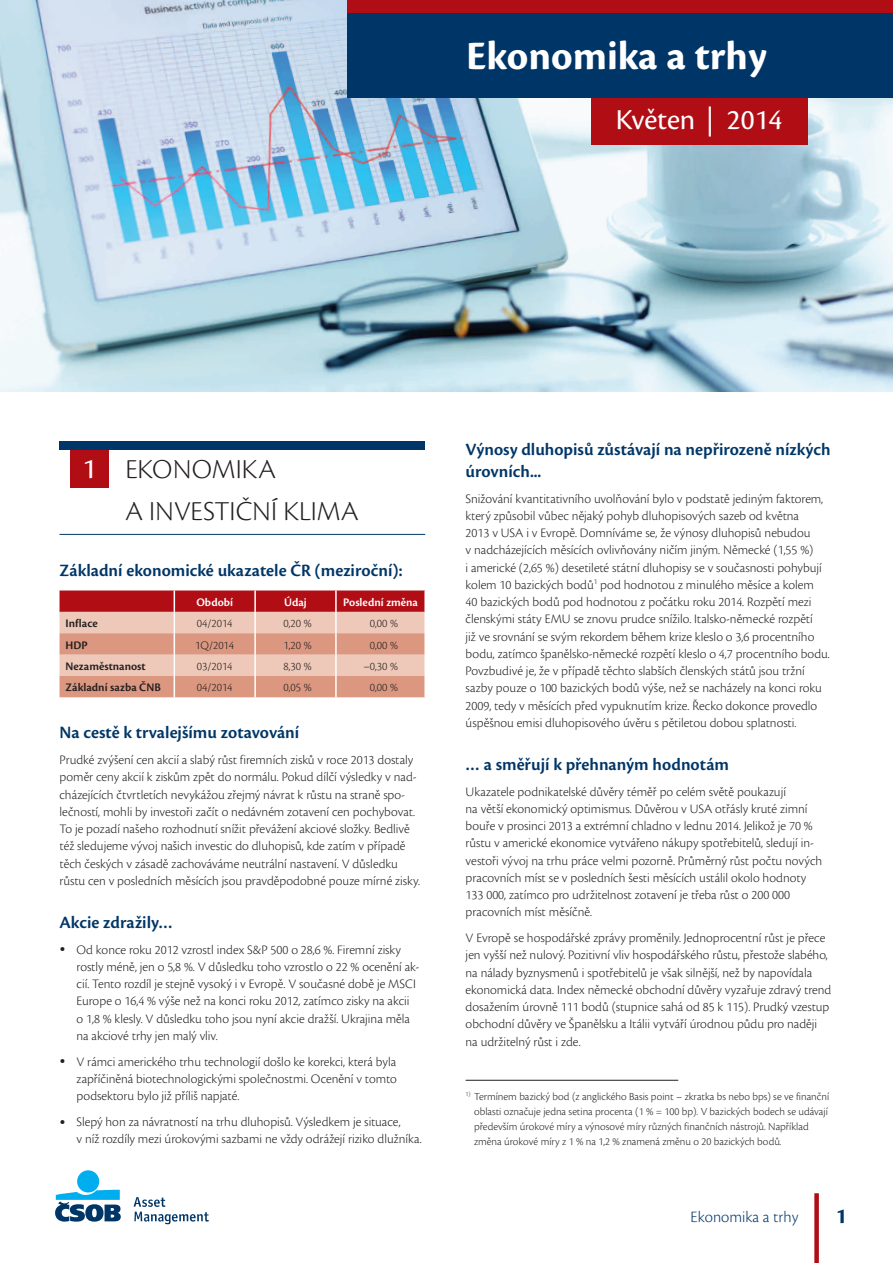
<style>
.page{position:relative;width:893px;height:1263px;background:#fff}
.page>*{position:absolute;margin:0;border:0;box-sizing:border-box;transform-origin:0 0}
.t1{font:700 42px "Cronos Pro";color:#fff}
.hlavni_nadpis{font:30px "Cronos Pro";letter-spacing:-.005em;color:#fff}
.hlavni_nadpis-2{font:300 28.5px "Cronos Pro";color:#231f20}
.t2{font:700 22.5px "Cronos Pro";color:#003667}
.nadpis{font:600 18px/21.6px "Cronos Pro";color:#003667}
.t3{font:300 16.5px "Cronos Pro";color:#003667}
.normal_text{font:300 13.5px/17.2px "Cronos Pro";color:#231f20}
.normal_text-2{font:300 12px "Cronos Pro";color:#231f20}
.normal_text-3{font:600 12px "Cronos Pro";color:#231f20}
.normal_text-4{font:600 12px "Cronos Pro";color:#fff}
.poznamka{font:300 11.25px/15px "Cronos Pro";color:#231f20}
</style>
<div class="page">
<div style="left:77px;top:1170px;width:22px;height:22px;background:#00aeef;border-radius:50%"></div>
<svg style="left:55px;top:1190px;width:66px;height:31px"></svg>
<svg style="left:134px;top:1197px;width:75px;height:27px"></svg>
<div style="left:814px;top:1193px;width:5px;height:70px;background:#b00d15"></div>
<img style="left:0;top:0;width:893px;height:391px">
<div style="left:591px;top:71px;width:217px;height:74px;background:#b00d15"></div>
<svg style="left:60px;top:590px;width:365px;height:107px;background:#db9183"></svg>
<hr style="left:254px;top:676px;width:2px;height:21px;background:#fff">
<hr style="left:335px;top:676px;width:2px;height:21px;background:#fff">
<hr style="left:424px;top:676px;width:2px;height:21px;background:#fff">
<div style="left:70px;top:450px;width:38px;height:38px;background:#b00d15"></div>
<div style="left:60px;top:441px;width:365px;height:9px;background:#003667"></div>
<div style="left:348px;top:0;width:545px;height:98px;background:#003667"></div>
<div style="left:348px;top:0;width:545px;height:13px;background:#b00d15"></div>
<hr style="left:60px;top:534px;width:365px;height:1px;background:#003667">
<hr style="left:466px;top:1080px;width:212px;height:1px;background:#231f20">
<p class="t1" style="left:466px;top:31px;width:302px">Ekonomika a trhy</p>
<p class="hlavni_nadpis" style="left:616px;top:103px;width:168px">Květen | 2014</p>
<p class="hlavni_nadpis" style="left:82px;top:452px;width:15px">1</p>
<p class="hlavni_nadpis-2" style="left:125px;top:452px;width:152px">EKONOMIKA</p>
<p class="hlavni_nadpis-2" style="left:125px;top:495px;width:235px">A INVESTIČNÍ KLIMA</p>
<p class="nadpis" style="left:60px;top:560px;width:345px">Základní ekonomické ukazatele ČR (meziroční):</p>
<p class="normal_text-4" style="left:196px;top:595px;width:38px">Období</p>
<p class="normal_text-4" style="left:284px;top:595px;width:24px">Údaj</p>
<p class="normal_text-4" style="left:343px;top:595px;width:76px">Poslední změna</p>
<p class="normal_text-3" style="left:66px;top:617px;width:34px">Inflace</p>
<p class="normal_text-2" style="left:197px;top:617px;width:37px">04/2014</p>
<p class="normal_text-2" style="left:284px;top:617px;width:30px">0,20 %</p>
<p class="normal_text-2" style="left:370px;top:617px;width:30px">0,00 %</p>
<p class="normal_text-3" style="left:66px;top:638px;width:24px">HDP</p>
<p class="normal_text-2" style="left:195px;top:638px;width:40px">1Q/2014</p>
<p class="normal_text-2" style="left:284px;top:638px;width:30px">1,20 %</p>
<p class="normal_text-2" style="left:370px;top:638px;width:30px">0,00 %</p>
<p class="normal_text-3" style="left:66px;top:659px;width:82px">Nezaměstnanost</p>
<p class="normal_text-2" style="left:197px;top:659px;width:37px">03/2014</p>
<p class="normal_text-2" style="left:284px;top:659px;width:30px">8,30 %</p>
<p class="normal_text-2" style="left:363px;top:659px;width:36px">–0,30 %</p>
<p class="normal_text-3" style="left:66px;top:681px;width:97px">Základní sazba ČNB</p>
<p class="normal_text-2" style="left:197px;top:681px;width:37px">04/2014</p>
<p class="normal_text-2" style="left:284px;top:681px;width:30px">0,05 %</p>
<p class="normal_text-2" style="left:370px;top:681px;width:30px">0,00 %</p>
<p class="nadpis" style="left:60px;top:722px;width:241px">Na cestě k trvalejšímu zotavování</p>
<p class="normal_text" style="left:60px;top:751px;width:362px">Prudké zvýšení cen akcií a slabý růst firemních zisků v roce 2013 dostaly poměr ceny akcií k ziskům zpět do normálu. Pokud dílčí výsledky v nad&shy;cházejících čtvrtletích nevykážou zřejmý návrat k růstu na straně spo&shy;lečností, mohli by investoři začít o nedávném zotavení cen pochybovat.<br>To je pozadí našeho rozhodnutí snížit převážení akciové složky. Bedlivě též sledujeme vývoj našich investic do dluhopisů, kde zatím v případě těch českých v zásadě zachováváme neutrální nastavení. V důsledku růstu cen v posledních měsících jsou pravděpodobné pouze mírné zisky.</p>
<p class="nadpis" style="left:60px;top:912px;width:115px">Akcie zdražily…</p>
<p class="normal_text" style="left:77px;top:941px;width:344px;text-indent:-17px">• Od konce roku 2012 vzrostl index S&amp;P 500 o 28,6 %. Firemní zisky rostly méně, jen o 5,8 %. V důsledku toho vzrostlo o 22 % ocenění ak&shy;cií. Tento rozdíl je stejně vysoký i v Evropě. V současné době je MSCI Europe o 16,4 % výše než na konci roku 2012, zatímco zisky na akcii o 1,8 % klesly. V důsledku toho jsou nyní akcie dražší. Ukrajina měla na akciové trhy jen malý vliv.</p>
<p class="normal_text" style="left:77px;top:1053px;width:322px;text-align:justify;text-indent:-17px">• V rámci amerického trhu technologií došlo ke korekci, která byla zapříčiněná biotechnologickými společnostmi. Ocenění v tomto podsektoru bylo již příliš napjaté.</p>
<p class="normal_text" style="left:77px;top:1113px;width:347px;text-indent:-17px">• Slepý hon za návratností na trhu dluhopisů. Výsledkem je situace,<br>v níž rozdíly mezi úrokovými sazbami ne vždy odrážejí riziko dlužníka.</p>
<p class="nadpis" style="left:466px;top:439px;width:366px">Výnosy dluhopisů zůstávají na nepřirozeně nízkých úrovních...</p>
<p class="normal_text" style="left:466px;top:490px;width:366px">Snižování kvantitativního uvolňování bylo v podstatě jediným faktorem, který způsobil vůbec nějaký pohyb dluhopisových sazeb od května<br>2013 v USA i v Evropě. Domníváme se, že výnosy dluhopisů nebudou<br>v nadcházejících měsících ovlivňovány ničím jiným. Německé (1,55 %)<br>i americké (2,65 %) desetileté státní dluhopisy se v současnosti pohybují kolem 10 bazických bodů<sup>1</sup> pod hodnotou z minulého měsíce a kolem<br>40 bazických bodů pod hodnotou z počátku roku 2014. Rozpětí mezi členskými státy EMU se znovu prudce snížilo. Italsko-německé rozpětí<br>již ve srovnání se svým rekordem během krize kleslo o 3,6 procentního bodu, zatímco španělsko-německé rozpětí kleslo o 4,7 procentního bodu.<br>Povzbudivé je, že v případě těchto slabších členských států jsou tržní sazby pouze o 100 bazických bodů výše, než se nacházely na konci roku 2009, tedy v měsících před vypuknutím krize. Řecko dokonce provedlo úspěšnou emisi dluhopisového úvěru s pětiletou dobou splatnosti.</p>
<p class="nadpis" style="left:466px;top:753px;width:265px">… a směřují k přehnaným hodnotám</p>
<p class="normal_text" style="left:466px;top:783px;width:358px">Ukazatele podnikatelské důvěry téměř po celém světě poukazují<br>na větší ekonomický optimismus. Důvěrou v USA otřásly kruté zimní bouře v prosinci 2013 a extrémní chladno v lednu 2014. Jelikož je 70 % růstu v americké ekonomice vytvářeno nákupy spotřebitelů, sledují in&shy;vestoři vývoj na trhu práce velmi pozorně. Průměrný růst počtu nových pracovních míst se v posledních šesti měsících ustálil okolo hodnoty 133 000, zatímco pro udržitelnost zotavení je třeba růst o 200 000 pracovních míst měsíčně.</p>
<p class="normal_text" style="left:466px;top:929px;width:367px">V Evropě se hospodářské zprávy proměnily. Jednoprocentní růst je přece jen vyšší než nulový. Pozitivní vliv hospodářského růstu, přestože slabého, na nálady byznysmenů i spotřebitelů je však silnější, než by napovídala ekonomická data. Index německé obchodní důvěry vyzařuje zdravý trend dosažením úrovně 111 bodů (stupnice sahá od 85 k 115). Prudký vzestup obchodní důvěry ve Španělsku a Itálii vytváří úrodnou půdu pro naději na udržitelný růst i zde.</p>
<p class="poznamka" style="left:474px;top:1089px;width:357px;text-indent:-9px"><sup>1)</sup> Termínem bazický bod (z anglického Basis point – zkratka bs nebo bps) se ve finanční oblasti označuje jedna setina procenta (1 % = 100 bp). V bazických bodech se udávají především úrokové míry a výnosové míry různých finančních nástrojů. Například změna úrokové míry z 1 % na 1,2 % znamená změnu o 20 bazických bodů.</p>
<p class="t3" style="left:691px;top:1207px;width:109px">Ekonomika a trhy</p>
<p class="t2" style="left:836px;top:1203px;width:13px">1</p>
</div>
